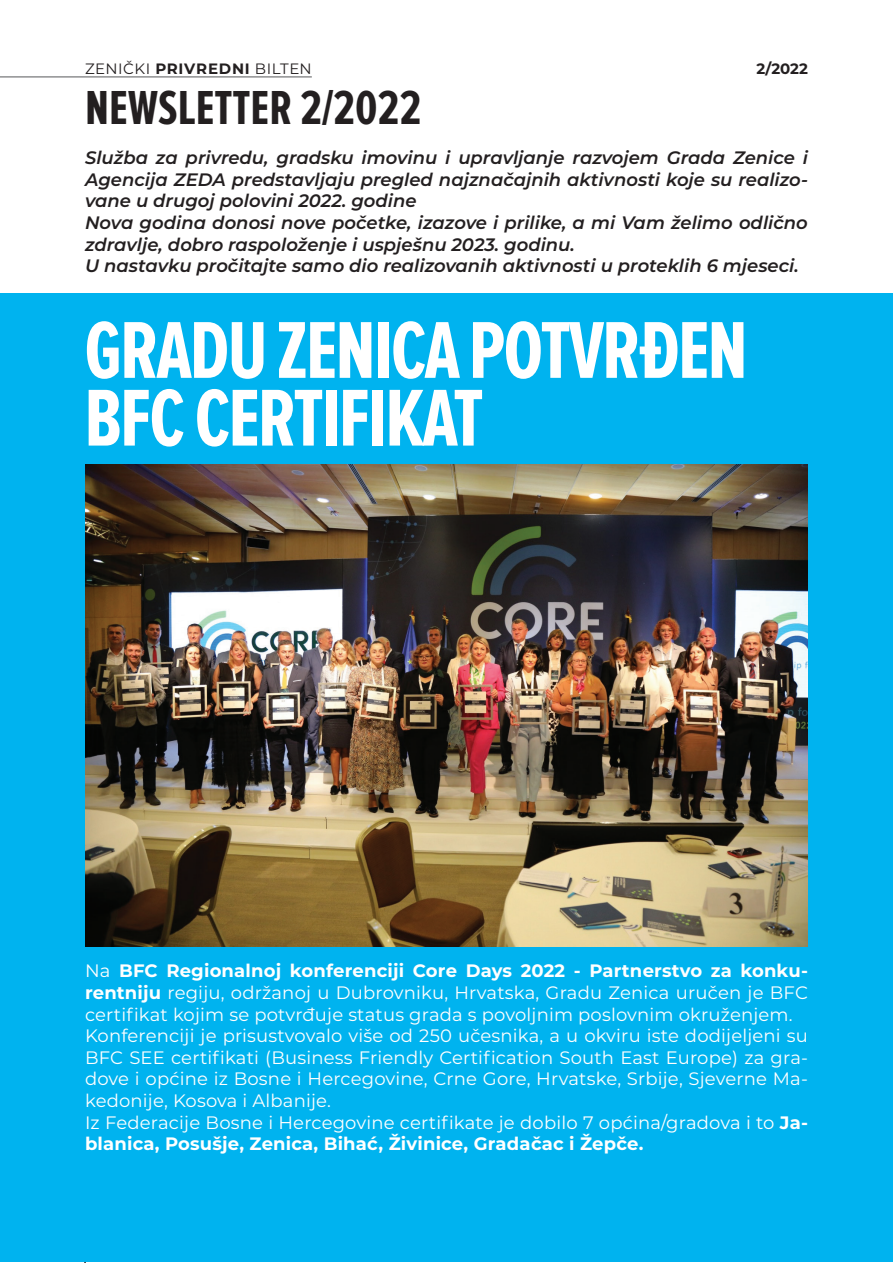
<style>
.page{position:relative;width:893px;height:1263px;background:#fff}
.page>*{position:absolute;margin:0;border:0;box-sizing:border-box;transform-origin:0 0}
.t1{font:700 83.55px/67.8px "Proxima Nova Ex Cn";letter-spacing:-.025em;color:#fff}
.t2{font:700 49.5px "Proxima Nova Ex Cn";color:#231f20}
.t3{font:18px/21.6px "Montserrat";letter-spacing:.01em;color:#fff}
.t4{font:italic 600 18px/21.6px "Montserrat";color:#231f20}
.t5{font:15px "Montserrat";letter-spacing:.03em;color:#231f20}
.t6{font:700 15px "Montserrat";color:#231f20}
.s1{font-weight:700}
</style>
<div class="page">
<hr style="left:84px;top:1186px;width:2px;height:77px;background:#231f20">
<hr style="left:0;top:77px;width:312px;height:1px;background:#57585a">
<div style="left:0;top:294px;width:893px;height:968px;background:#00b3ef"></div>
<img style="left:85px;top:465px;width:723px;height:482px">
<p class="t5" style="left:85px;top:59px;width:228px">ZENIČKI <span class="s1">PRIVREDNI</span> BILTEN</p>
<p class="t6" style="left:756px;top:58px;width:53px">2/2022</p>
<h2 class="t2" style="left:85px;top:80px;width:338px">NEWSLETTER 2/2022</h2>
<p class="t4" style="left:85px;top:146px;width:724px">Služba za privredu, gradsku imovinu i upravljanje razvojem Grada Zenice i Agencija ZEDA predstavljaju pregled najznačajnih aktivnosti koje su realizo&shy;vane u drugoj polovini 2022. godine<br>Nova godina donosi nove početke, izazove i prilike, a mi Vam želimo odlično zdravlje, dobro raspoloženje i uspješnu 2023. godinu.<br>U nastavku pročitajte samo dio realizovanih aktivnosti u proteklih 6 mjeseci.</p>
<h1 class="t1" style="left:84px;top:319px;width:665px">GRADU ZENICA POTVRĐEN<br>BFC CERTIFIKAT</h1>
<p class="t3" style="left:85px;top:959px;width:724px">Na <span class="s1">BFC Regionalnoj konferenciji Core Days 2022 - Partnerstvo za konku&shy;rentniju</span> regiju, održanoj u Dubrovniku, Hrvatska, Gradu Zenica uručen je BFC certifikat kojim se potvrđuje status grada s povoljnim poslovnim okruženjem.<br>Konferenciji je prisustvovalo više od 250 učesnika, a u okviru iste dodijeljeni su BFC SEE certifikati (Business Friendly Certification South East Europe) za gra&shy;dove i općine iz Bosne i Hercegovine, Crne Gore, Hrvatske, Srbije, Sjeverne Ma&shy;kedonije, Kosova i Albanije.<br>Iz Federacije Bosne i Hercegovine certifikate je dobilo 7 općina/gradova i to <span class="s1">Ja&shy;blanica, Posušje, Zenica, Bihać, Živinice, Gradačac i Žepče.</span></p>
</div>
